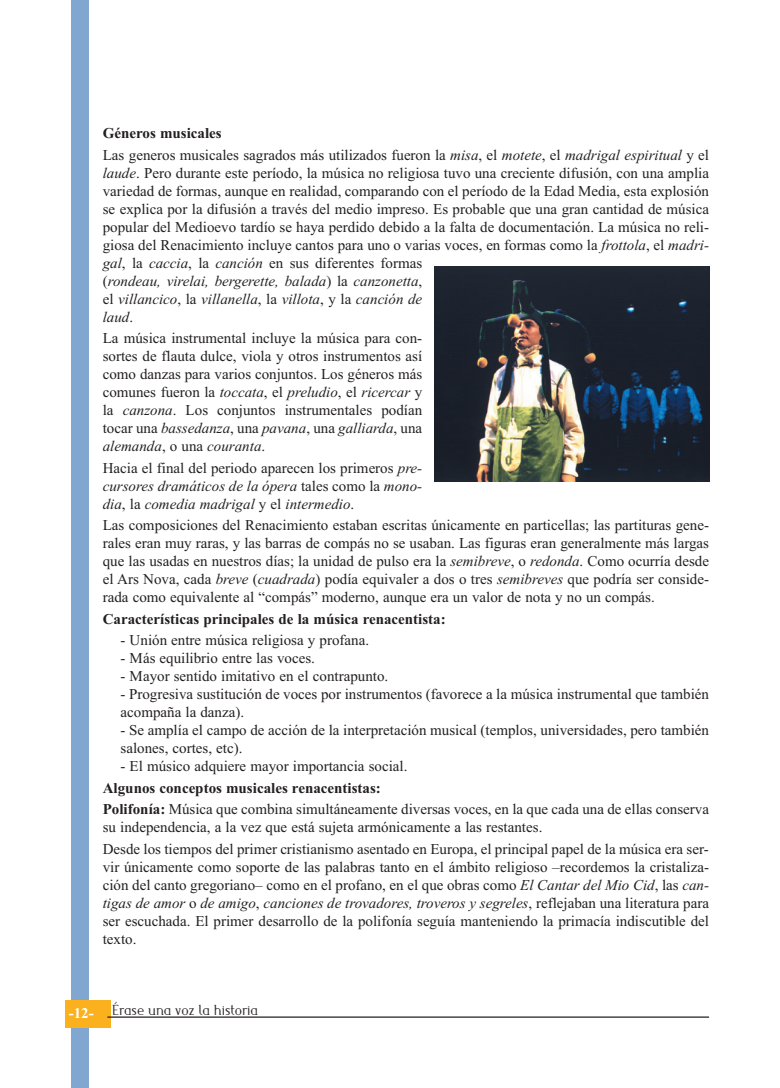
<style>
.page{position:relative;width:780px;height:1088px;background:#fff}
.page>*{position:absolute;margin:0;border:0;box-sizing:border-box;transform-origin:0 0}
.t1{font:15px/18px "Times New Roman";color:#231f20}
.t2{font:italic 15px/18px "Times New Roman";color:#231f20;text-align:justify}
.t3{font:700 15px "Times New Roman";color:#231f20}
.t4{font:300 15px "Maverick";color:#231f20}
.s1{font-weight:700}
.s2{font-style:italic}
.s3{font-style:normal}
.s4{font-family:"Times New Roman";font-weight:700;color:#fff}
</style>
<div class="page">
<div style="left:71px;top:0;width:18px;height:1088px;background:#81a7d1"></div>
<div style="left:65px;top:1000px;width:46px;height:28px;background:#fbb11d"></div>
<hr style="left:107px;top:1016px;width:602px;height:2px;background:#231f20">
<img style="left:435px;top:267px;width:274px;height:215px">
<p class="t1" style="left:103px;top:122px;width:607px;line-height:21.5px"><span class="s1">Géneros musicales<br></span>Las generos musicales sagrados más utilizados fueron la <span class="s2">misa</span>, el <span class="s2">motete</span>, el <span class="s2">madrigal espiritual</span> y el</p>
<p class="t1" style="left:103px;top:163px;width:607px"><span class="s2">laude</span>. Pero durante este período, la música no religiosa tuvo una creciente difusión, con una amplia variedad de formas, aunque en realidad, comparando con el período de la Edad Media, esta explosión se explica por la difusión a través del medio impreso. Es probable que una gran cantidad de música popular del Medioevo tardío se haya perdido debido a la falta de documentación. La música no reli&shy;giosa del Renacimiento incluye cantos para uno o varias voces, en formas como la <span class="s2">frottola</span>, el <span class="s2">madri&shy;gal</span>, la <span class="s2">caccia</span>, la <span class="s2">canción</span> en sus diferentes formas<br>(<span class="s2">rondeau, virelai, bergerette, balada</span>) la <span class="s2">canzonetta</span>,<br>el <span class="s2">villancico</span>, la <span class="s2">villanella</span>, la <span class="s2">villota</span>, y la <span class="s2">canción de<br>laud</span>.</p>
<p class="t1" style="left:103px;top:329px;width:321px;text-align:justify">La música instrumental incluye la música para con&shy;sortes de flauta dulce, viola y otros instrumentos así como danzas para varios conjuntos. Los géneros más comunes fueron la <span class="s2">toccata</span>, el <span class="s2">preludio</span>, el <span class="s2">ricercar</span> y la <span class="s2">canzona</span>. Los conjuntos instrumentales podían tocar una <span class="s2">bassedanza</span>, una <span class="s2">pavana</span>, una <span class="s2">galliarda</span>, una <span class="s2">alemanda</span>, o una <span class="s2">couranta</span>.</p>
<p class="t2" style="left:103px;top:458px;width:321px"><span class="s3">Hacia el final del periodo aparecen los primeros</span> pre&shy;cursores dramáticos de la ópera <span class="s3">tales como la</span> mono&shy;dia<span class="s3">, la</span> comedia madrigal <span class="s3">y el</span> intermedio<span class="s3">.</span></p>
<p class="t1" style="left:103px;top:516px;width:607px;text-align:justify">Las composiciones del Renacimiento estaban escritas únicamente en particellas; las partituras gene&shy;rales eran muy raras, y las barras de compás no se usaban. Las figuras eran generalmente más largas que las usadas en nuestros días; la unidad de pulso era la <span class="s2">semibreve</span>, o <span class="s2">redonda</span>. Como ocurría desde el Ars Nova, cada <span class="s2">breve</span> (<span class="s2">cuadrada</span>) podía equivaler a dos o tres <span class="s2">semibreves</span> que podría ser conside&shy;rada como equivalente al “compás” moderno, aunque era un valor de nota y no un compás.</p>
<p class="t3" style="left:103px;top:608px;width:344px">Características principales de la música renacentista:</p>
<p class="t1" style="left:120px;top:631px;width:250px">- Unión entre música religiosa y profana.</p>
<p class="t1" style="left:120px;top:649px;width:196px">- Más equilibrio entre las voces.</p>
<p class="t1" style="left:120px;top:667px;width:269px">- Mayor sentido imitativo en el contrapunto.</p>
<p class="t1" style="left:120px;top:685px;width:590px">- Progresiva sustitución de voces por instrumentos (favorece a la música instrumental que también acompaña la danza).</p>
<p class="t1" style="left:120px;top:721px;width:590px">- Se amplía el campo de acción de la interpretación musical (templos, universidades, pero también salones, cortes, etc).</p>
<p class="t1" style="left:120px;top:757px;width:288px">- El músico adquiere mayor importancia social.</p>
<p class="t1" style="left:103px;top:777px;width:607px;line-height:21.5px"><span class="s1">Algunos conceptos musicales renacentistas:<br>Polifonía:</span> Música que combina simultáneamente diversas voces, en la que cada una de ellas conserva</p>
<p class="t1" style="left:103px;top:816px;width:607px;line-height:21.5px">su independencia, a la vez que está sujeta armónicamente a las restantes.<br>Desde los tiempos del primer cristianismo asentado en Europa, el principal papel de la música era ser-</p>
<p class="t1" style="left:103px;top:858px;width:607px;text-align:justify">vir únicamente como soporte de las palabras tanto en el ámbito religioso –recordemos la cristaliza&shy;ción del canto gregoriano– como en el profano, en el que obras como <span class="s2">El Cantar del Mio Cid</span>, las <span class="s2">can&shy;tigas de amor</span> o <span class="s2">de amigo</span>, <span class="s2">canciones de trovadores, troveros y segreles</span>, reflejaban una literatura para ser escuchada. El primer desarrollo de la polifonía seguía manteniendo la primacía indiscutible del texto.</p>
<p class="t4" style="left:69px;top:1001px;width:190px"><span class="s4">-12-</span> Érase una voz la historia</p>
</div>
